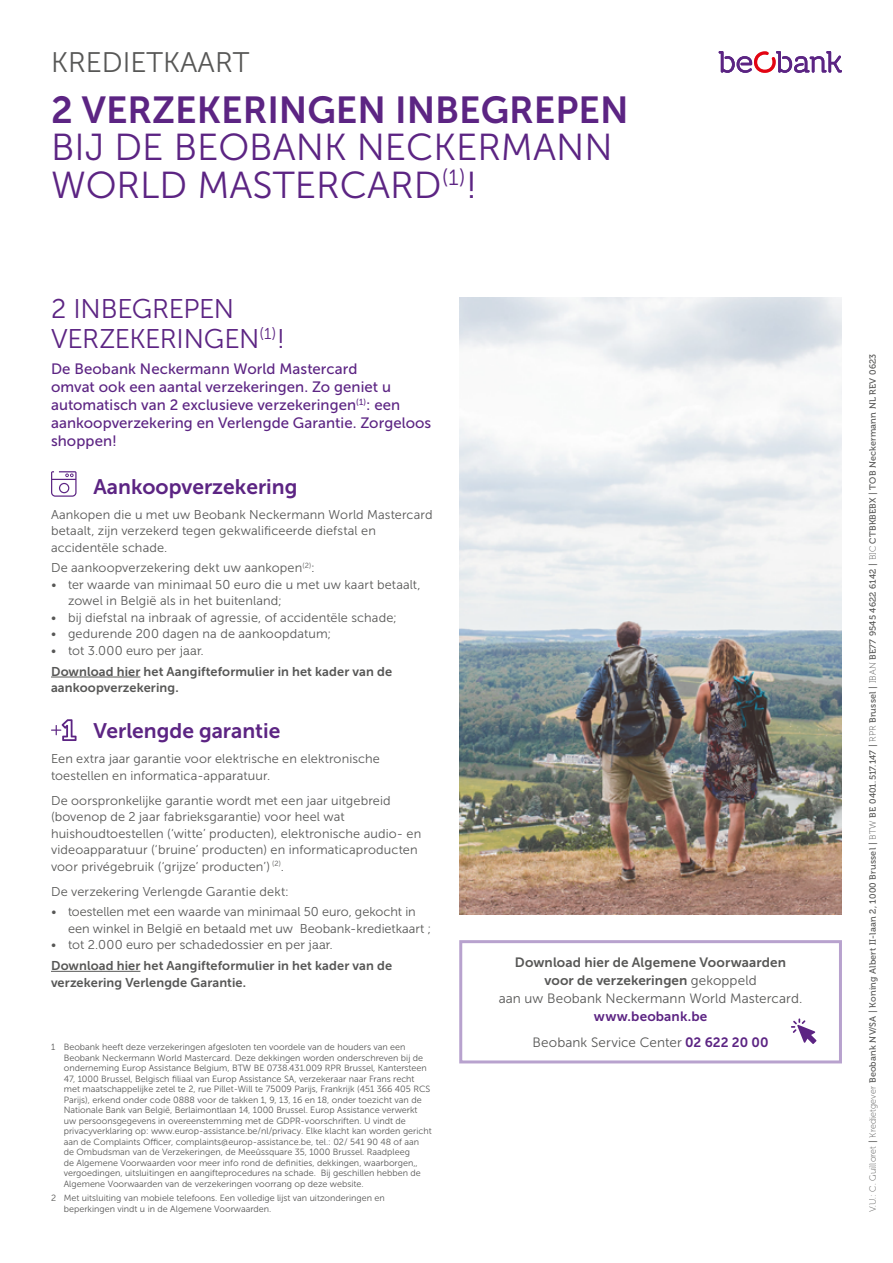
<style>
.page{position:relative;width:893px;height:1263px;background:#fff}
.page>*{position:absolute;margin:0;border:0;box-sizing:border-box;transform-origin:0 0}
.t1{font:37.5px/37.5px "Museo Sans 300";color:#5c2483}
.t2{font:28.2px "Museo Sans 300";color:#575756}
.Style_de_paragraphe{font:27px/30px "Museo Sans 300";letter-spacing:-.01em;color:#5c2483}
.Style_de_paragraphe-2{font:21px "Museo Sans 700";color:#5c2483}
.Style_de_paragraphe-3{font:15px/18px "Museo Sans 500";letter-spacing:.005em;color:#5c2483}
.Style_de_paragraphe-4{font:13.5px/18px "Museo Sans 700";letter-spacing:.01em;color:#575756;text-align:center}
.Style_de_paragraphe-5{font:13.5px "Museo Sans 300";letter-spacing:.01em;color:#575756}
.Style_de_paragraphe-6{font:13.5px "Museo Sans 700";letter-spacing:.015em;color:#5c2483}
.Style_de_paragraphe-7{font:12.75px/16.5px "Museo Sans 300";letter-spacing:.01em;color:#575756}
.Tekst{font:12.75px/16.5px "Museo Sans 300";letter-spacing:.01em;color:#575756}
.Tekst-2{font:12.75px/16.5px "Museo Sans 700";letter-spacing:.01em;color:#575756}
.t3{font:12.75px "Museo 300";letter-spacing:.01em;color:#575756}
.Voetnoot_FR{font:9px/10.5px "Museo Sans 300";color:#575756}
.t4{font:9px "Museo 500";letter-spacing:.02em;color:#575756}
.s1{font-family:"Museo Sans 700"}
.s2{font-family:"Museo 300"}
.s3{font-family:"Museo Sans 300"}
.s4{font-family:"Museo Sans 700";color:#5c2483}
.s5{font-family:"Museo 100"}
</style>
<div class="page">
<svg style="left:719px;top:51px;width:123px;height:22px"></svg>
<div style="left:459px;top:940px;width:383px;height:123px;border:3px solid #b8a2ce"></div>
<svg style="left:791px;top:1018px;width:25px;height:26px"></svg>
<img style="left:459px;top:298px;width:383px;height:617px">
<hr style="left:51px;top:677px;width:89px;height:1px;background:#575756">
<hr style="left:51px;top:971px;width:89px;height:1px;background:#575756">
<svg style="left:51px;top:471px;width:26px;height:26px"></svg>
<svg style="left:51px;top:719px;width:26px;height:22px"></svg>
<p class="t2" style="left:51px;top:47px;width:200px">KREDIETKAART</p>
<p class="t1" style="left:51px;top:91px;width:579px"><span class="s1">2 VERZEKERINGEN INBEGREPEN<br></span>BIJ DE BEOBANK NECKERMANN<br>WORLD MASTERCARD<sup>(1)</sup>!</p>
<p class="Style_de_paragraphe" style="left:51px;top:294px;width:236px">2 INBEGREPEN<br>VERZEKERINGEN<sup>(1)</sup> !</p>
<p class="Style_de_paragraphe-3" style="left:51px;top:360px;width:382px">De Beobank Neckermann World Mastercard<br>omvat ook een aantal verzekeringen. Zo geniet u automatisch van 2 exclusieve verzekeringen<sup>(1)</sup>: een aankoopverzekering en Verlengde Garantie. Zorgeloos shoppen!</p>
<p class="Style_de_paragraphe-2" style="left:94px;top:475px;width:205px">Aankoopverzekering</p>
<p class="Tekst" style="left:51px;top:506px;width:383px">Aankopen die u met uw Beobank Neckermann World Mastercard betaalt, zijn verzekerd tegen gekwalificeerde diefstal en accidentële schade.</p>
<p class="Tekst" style="left:51px;top:560px;width:265px">De aankoopverzekering dekt uw aankopen<sup>(2)</sup>:</p>
<p class="Style_de_paragraphe-7" style="left:68px;top:576px;width:354px;text-indent:-17px"><span class="s2">• ter</span> waarde van minimaal 50 euro die u met uw kaart betaalt, zowel in België als in het buitenland;</p>
<p class="Style_de_paragraphe-7" style="left:51px;top:609px;width:347px">• bij diefstal na inbraak of agressie, of accidentële schade;</p>
<p class="Style_de_paragraphe-7" style="left:51px;top:626px;width:282px">• gedurende 200 dagen na de aankoopdatum;</p>
<p class="t3" style="left:51px;top:644px;width:154px"><span class="s3">• tot 3.000 e</span>uro per jaar.</p>
<p class="Tekst-2" style="left:51px;top:663px;width:343px">Download hier het Aangifteformulier in het kader van de aankoopverzekering.</p>
<p class="Style_de_paragraphe-2" style="left:94px;top:719px;width:188px">Verlengde garantie</p>
<p class="Style_de_paragraphe-7" style="left:51px;top:750px;width:330px">Een extra jaar garantie voor elektrische en elektronische toestellen en informatica-apparatuur.</p>
<p class="Style_de_paragraphe-7" style="left:51px;top:792px;width:372px">De oorspronkelijke garantie wordt met een jaar uitgebreid (bovenop de 2 jaar fabrieksgarantie) voor heel wat huishoudtoestellen (‘witte’ producten), elektronische audio- en videoapparatuur (‘bruine’ producten) en informaticaproducten voor privégebruik (‘grijze’ producten’) <sup>(2)</sup>.</p>
<p class="Style_de_paragraphe-7" style="left:51px;top:883px;width:239px">De verzekering Verlengde Garantie dekt:</p>
<p class="Style_de_paragraphe-7" style="left:68px;top:904px;width:365px;text-indent:-17px"><span class="s2">• toeste</span>llen met een waarde van minimaal 50 euro, gekocht in een winkel in België en betaald met uw Beobank-kredietkaart ;</p>
<p class="t3" style="left:51px;top:938px;width:283px"><span class="s3">• tot 2.000 e</span>uro per schadedossier en per jaar.</p>
<p class="Tekst-2" style="left:51px;top:957px;width:343px">Download hier het Aangifteformulier in het kader van de verzekering Verlengde Garantie.</p>
<p class="Voetnoot_FR" style="left:64px;top:1042px;width:370px;text-indent:-13px">1 Beobank heeft deze verzekeringen afgesloten ten voordele van de houders van een Beobank Neckermann World Mastercard. Deze dekkingen worden onderschreven bij de onderneming Europ Assistance Belgium, BTW BE 0738.431.009 RPR Brussel, Kantersteen 47, 1000 Brussel, Belgisch filiaal van Europ Assistance SA, verzekeraar naar Frans recht met maatschappelijke zetel te 2, rue Pillet-Will te 75009 Parijs, Frankrijk (451 366 405 RCS Parijs), erkend onder code 0888 voor de takken 1, 9, 13, 16 en 18, onder toezicht van de Nationale Bank van België, Berlaimontlaan 14, 1000 Brussel. Europ Assistance verwerkt uw persoonsgegevens in overeenstemming met de GDPR-voorschriften. U vindt de privacyverklaring op: www.europ-assistance.be/nl/privacy. Elke klacht kan worden gericht aan de Complaints Officer, complaints@europ-assistance.be, tel.: 02/ 541 90 48 of aan<br>de Ombudsman van de Verzekeringen, de Meeûssquare 35, 1000 Brussel. Raadpleeg<br>de Algemene Voorwaarden voor meer info rond de definities, dekkingen, waarborgen,, vergoedingen, uitsluitingen en aangifteprocedures na schade. Bij geschillen hebben de Algemene Voorwaarden van de verzekeringen voorrang op deze website.</p>
<p class="Voetnoot_FR" style="left:64px;top:1193px;width:322px;text-indent:-13px">2 Met uitsluiting van mobiele telefoons. Een volledige lijst van uitzonderingen en beperkingen vindt u in de Algemene Voorwaarden.</p>
<p class="Style_de_paragraphe-4" style="left:499px;top:953px;width:305px">Download hier de Algemene Voorwaarden voor de verzekeringen <span class="s3">gekoppeld<br>aan uw Beobank Neckermann World Mastercard.</span></p>
<p class="Style_de_paragraphe-6" style="left:594px;top:1008px;width:115px">www.beobank.be</p>
<p class="Style_de_paragraphe-5" style="left:533px;top:1035px;width:238px">Beobank Service Center <span class="s4">02 622 20 00</span></p>
<p class="t4" style="left:868px;top:1212px;width:859px;rotate:-90deg"><span class="s5">V.U.: C. Guilloret</span> | <span class="s5">Kredietgever</span> Beobank NV/SA | Koning Albert II-laan 2, 1000 Brussel | <span class="s5">BTW</span> BE 0401.517.147 | <span class="s5">RPR</span> Brussel | <span class="s5">IBAN</span> BE77 9545 4622 6142 | <span class="s5">BIC</span> CTBKBEBX | TOB Neckermann NL REV 0623</p>
</div>
